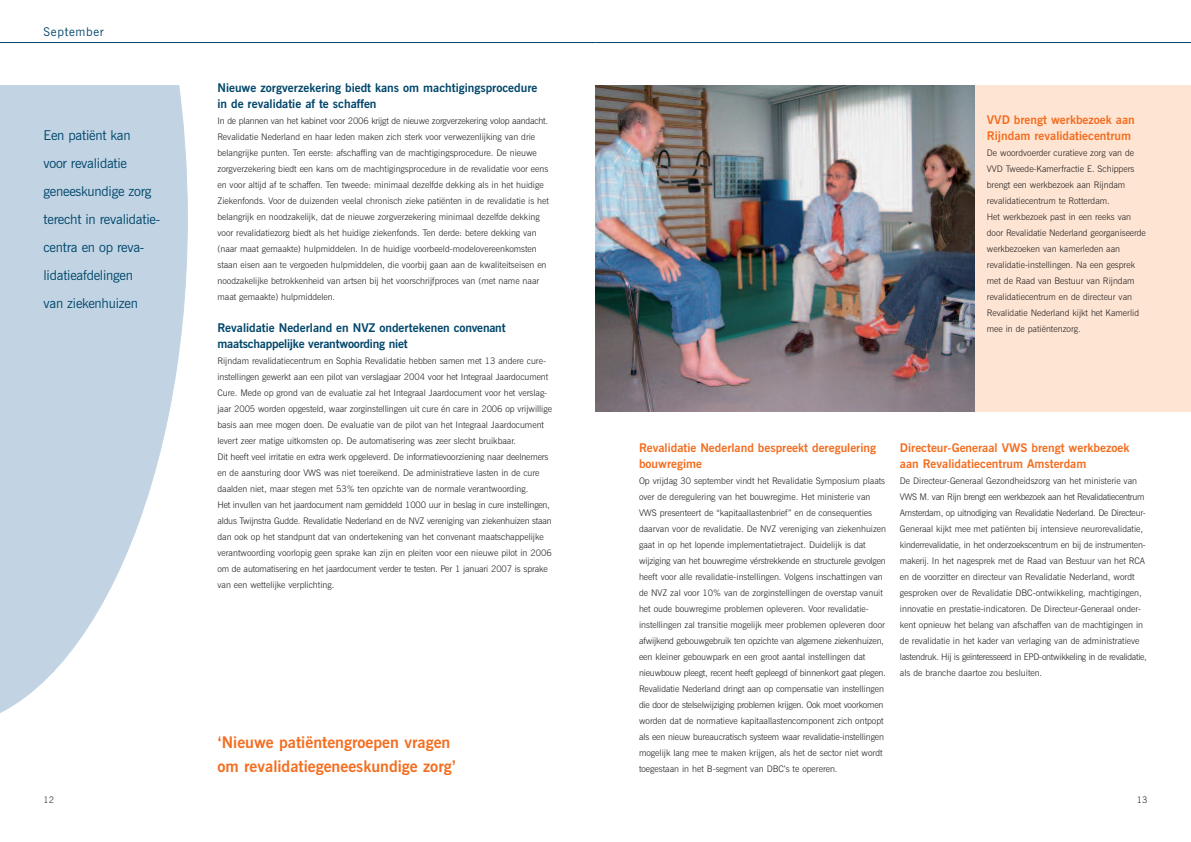
<style>
.page{position:relative;width:1191px;height:842px;background:#fff}
.page>*{position:absolute;margin:0;border:0;box-sizing:border-box;transform-origin:0 0}
.t1{font:700 16px/24px "News Gothic BT";color:#f36e21}
.t2{font:13.5px/28px "News Gothic BT";letter-spacing:-.02em;color:#00466b}
.t3{font:700 12px/16px "News Gothic BT";color:#f36e21}
.t4{font:700 12px/16px "News Gothic BT";letter-spacing:-.02em;color:#00466b}
.t5{font:700 12px/16px "News Gothic BT";color:#00466b}
.t6{font:12px "News Gothic BT";letter-spacing:.06em;color:#00466b}
.t7{font:300 9px/16px "News Gothic BT";color:#231f20}
</style>
<div class="page">
<div style="left:941px;top:85px;width:250px;height:327px;background:#fee5d3"></div>
<hr style="left:0;top:42px;width:595px;height:1px;background:#00466b">
<hr style="left:595px;top:42px;width:596px;height:1px;background:#00466b">
<img style="left:595px;top:85px;width:379px;height:327px">
<svg style="left:0;top:85px;width:188px;height:628px"></svg>
<h3 class="t6" style="left:44px;top:28px;width:62px">September</h3>
<h2 class="t2" style="left:44px;top:123px;width:118px">Een patiënt kan<br>voor revalidatie geneeskundige zorg terecht in revalidatie&shy;centra en op reva&shy;lidatieafdelingen<br>van ziekenhuizen</h2>
<h3 class="t5" style="left:217px;top:81px;width:321px">Nieuwe zorgverzekering biedt kans om machtigingsprocedure in de revalidatie af te schaffen</h3>
<p class="t7" style="left:217px;top:114px;width:333px">In de plannen van het kabinet voor 2006 krijgt de nieuwe zorgverzekering volop aandacht.<br>Revalidatie Nederland en haar leden maken zich sterk voor verwezenlijking van drie belangrijke punten. Ten eerste: afschaffing van de machtigingsprocedure. De nieuwe zorgverzekering biedt een kans om de machtigingsprocedure in de revalidatie voor eens en voor altijd af te schaffen. Ten tweede: minimaal dezelfde dekking als in het huidige Ziekenfonds. Voor de duizenden veelal chronisch zieke patiënten in de revalidatie is het belangrijk en noodzakelijk, dat de nieuwe zorgverzekering minimaal dezelfde dekking voor revalidatiezorg biedt als het huidige ziekenfonds. Ten derde: betere dekking van (naar maat gemaakte) hulpmiddelen. In de huidige voorbeeld-modelovereenkomsten staan eisen aan te vergoeden hulpmiddelen, die voorbij gaan aan de kwaliteitseisen en noodzakelijke betrokkenheid van artsen bij het voorschrijfproces van (met name naar maat gemaakte) hulpmiddelen.</p>
<h3 class="t4" style="left:217px;top:321px;width:290px">Revalidatie Nederland en NVZ ondertekenen convenant maatschappelijke verantwoording niet</h3>
<p class="t7" style="left:217px;top:354px;width:336px">Rijndam revalidatiecentrum en Sophia Revalidatie hebben samen met 13 andere cure&shy;instellingen gewerkt aan een pilot van verslagjaar 2004 voor het Integraal Jaardocument Cure. Mede op grond van de evaluatie zal het Integraal Jaardocument voor het verslag&shy;jaar 2005 worden opgesteld, waar zorginstellingen uit cure én care in 2006 op vrijwillige basis aan mee mogen doen. De evaluatie van de pilot van het Integraal Jaardocument levert zeer matige uitkomsten op. De automatisering was zeer slecht bruikbaar.<br>Dit heeft veel irritatie en extra werk opgeleverd. De informatievoorziening naar deelnemers en de aansturing door VWS was niet toereikend. De administratieve lasten in de cure daalden niet, maar stegen met 53% ten opzichte van de normale verantwoording.<br>Het invullen van het jaardocument nam gemiddeld 1000 uur in beslag in cure instellingen, aldus Twijnstra Gudde. Revalidatie Nederland en de NVZ vereniging van ziekenhuizen staan dan ook op het standpunt dat van ondertekening van het convenant maatschappelijke verantwoording voorlopig geen sprake kan zijn en pleiten voor een nieuwe pilot in 2006 om de automatisering en het jaardocument verder te testen. Per 1 januari 2007 is sprake van een wettelijke verplichting.</p>
<h1 class="t1" style="left:217px;top:732px;width:240px">‘Nieuwe patiëntengroepen vragen om revalidatiegeneeskundige zorg’</h1>
<h3 class="t3" style="left:987px;top:113px;width:149px">VVD brengt werkbezoek aan<br>Rijndam revalidatiecentrum</h3>
<p class="t7" style="left:987px;top:146px;width:160px">De woordvoerder curatieve zorg van de VVD Tweede-Kamerfractie E. Schippers brengt een werkbezoek aan Rijndam revalidatiecentrum te Rotterdam.<br>Het werkbezoek past in een reeks van door Revalidatie Nederland georganiseerde werkbezoeken van kamerleden aan revalidatie-instellingen. Na een gesprek met de Raad van Bestuur van Rijndam revalidatiecentrum en de directeur van Revalidatie Nederland kijkt het Kamerlid mee in de patiëntenzorg.</p>
<h3 class="t3" style="left:639px;top:441px;width:238px">Revalidatie Nederland bespreekt deregulering bouwregime</h3>
<p class="t7" style="left:639px;top:474px;width:249px">Op vrijdag 30 september vindt het Revalidatie Symposium plaats over de deregulering van het bouwregime. Het ministerie van VWS presenteert de “kapitaallastenbrief” en de consequenties daarvan voor de revalidatie. De NVZ vereniging van ziekenhuizen gaat in op het lopende implementatietraject. Duidelijk is dat wijziging van het bouwregime vérstrekkende en structurele gevolgen heeft voor alle revalidatie-instellingen. Volgens inschattingen van de NVZ zal voor 10% van de zorginstellingen de overstap vanuit het oude bouwregime problemen opleveren. Voor revalidatie&shy;instellingen zal transitie mogelijk meer problemen opleveren door afwijkend gebouwgebruik ten opzichte van algemene ziekenhuizen, een kleiner gebouwpark en een groot aantal instellingen dat nieuwbouw pleegt, recent heeft gepleegd of binnenkort gaat plegen.<br>Revalidatie Nederland dringt aan op compensatie van instellingen die door de stelselwijziging problemen krijgen. Ook moet voorkomen worden dat de normatieve kapitaallastencomponent zich ontpopt als een nieuw bureaucratisch systeem waar revalidatie-instellingen mogelijk lang mee te maken krijgen, als het de sector niet wordt toegestaan in het B-segment van DBC’s te opereren.</p>
<h3 class="t3" style="left:900px;top:441px;width:231px">Directeur-Generaal VWS brengt werkbezoek aan Revalidatiecentrum Amsterdam</h3>
<p class="t7" style="left:900px;top:474px;width:248px">De Directeur-Generaal Gezondheidszorg van het ministerie van VWS M. van Rijn brengt een werkbezoek aan het Revalidatiecentrum Amsterdam, op uitnodiging van Revalidatie Nederland. De Directeur-Generaal kijkt mee met patiënten bij intensieve neurorevalidatie, kinderrevalidatie, in het onderzoekscentrum en bij de instrumenten&shy;makerij. In het nagesprek met de Raad van Bestuur van het RCA en de voorzitter en directeur van Revalidatie Nederland, wordt gesproken over de Revalidatie DBC-ontwikkeling, machtigingen, innovatie en prestatie-indicatoren. De Directeur-Generaal onder&shy;kent opnieuw het belang van afschaffen van de machtigingen in de revalidatie in het kader van verlaging van de administratieve lastendruk. Hij is geïnteresseerd in EPD-ontwikkeling in de revalidatie, als de branche daartoe zou besluiten.</p>
<p class="t7" style="left:44px;top:793px;width:12px">12</p>
<p class="t7" style="left:1136px;top:793px;width:12px">13</p>
</div>
